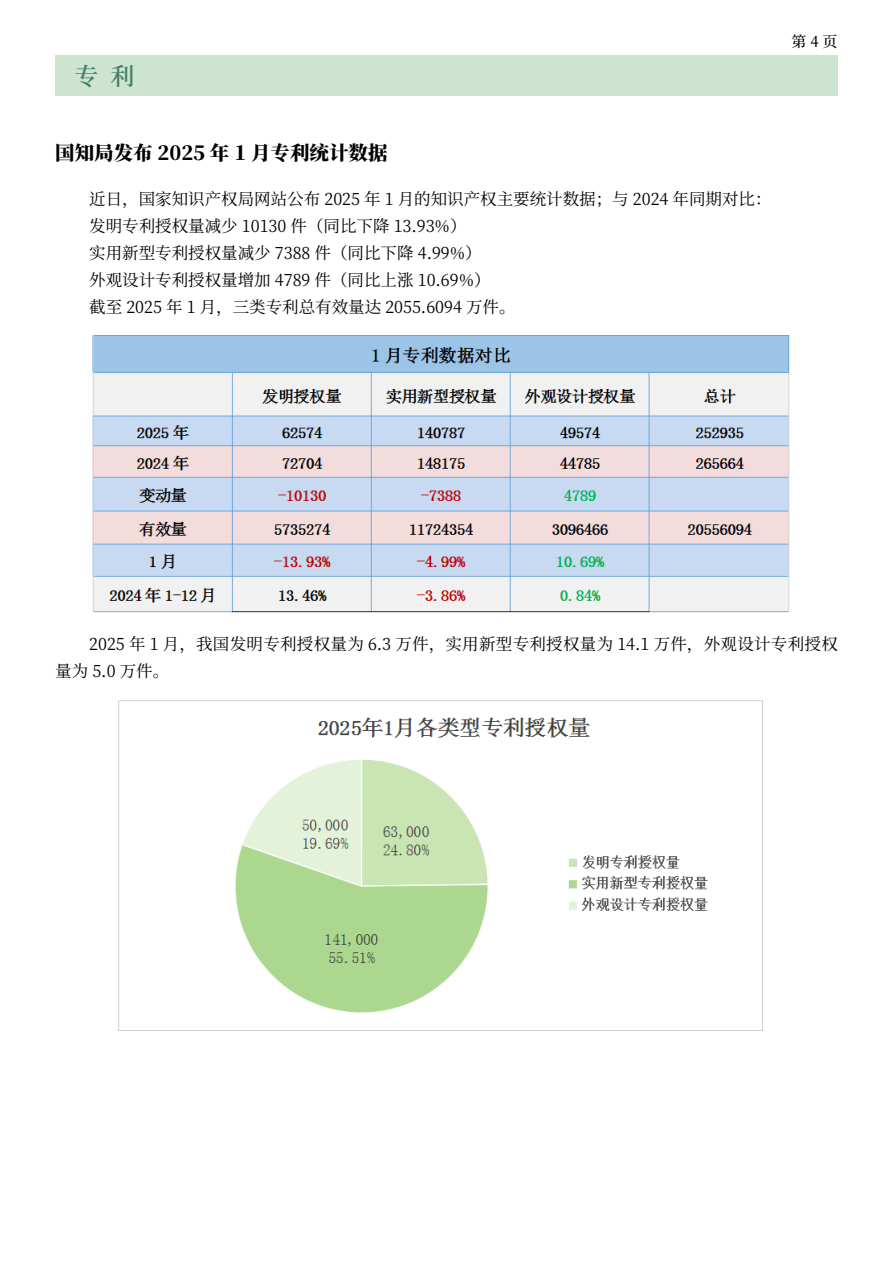
<style>
.page{position:relative;width:893px;height:1263px;background:#fff}
.page>*{position:absolute;margin:0;border:0;box-sizing:border-box;transform-origin:0 0}
.t1{font:600 24px "Source Han Serif CN";color:#44806b}
.t2{font:800 19.5px "Source Han Serif CN";color:#000}
.t3{font:16.5px/27px "Source Han Serif CN";color:#000}
.t4{font:16.5px/27px "Source Han Serif CN";letter-spacing:.02em;color:#000}
.t5{font:500 15px "Source Han Serif CN";color:#000}
</style>
<div class="page">
<div style="left:55px;top:55px;width:782px;height:41px;background:#cde4d0"></div>
<img style="left:92px;top:335px;width:698px;height:278px">
<img style="left:118px;top:700px;width:645px;height:331px">
<h1 class="t1" style="left:74px;top:63px;width:62px">专 利</h1>
<p class="t2" style="left:55px;top:141px;width:334px">国知局发布 2025 年 1 月专利统计数据</p>
<p class="t3" style="left:89px;top:186px;width:684px">近日，国家知识产权局网站公布 2025 年 1 月的知识产权主要统计数据；与 2024 年同期对比：发明专利授权量减少 10130 件（同比下降 13.93%）<br>实用新型专利授权量减少 7388 件（同比下降 4.99%）<br>外观设计专利授权量增加 4789 件（同比上涨 10.69%）<br>截至 2025 年 1 月，三类专利总有效量达 2055.6094 万件。</p>
<p class="t5" style="left:792px;top:33px;width:47px">第 4 页</p>
<p class="t4" style="left:55px;top:631px;width:784px;text-indent:34px">2025 年 1 月，我国发明专利授权量为 6.3 万件，实用新型专利授权量为 14.1 万件，外观设计专利授权量为 5.0 万件。</p>
</div>
